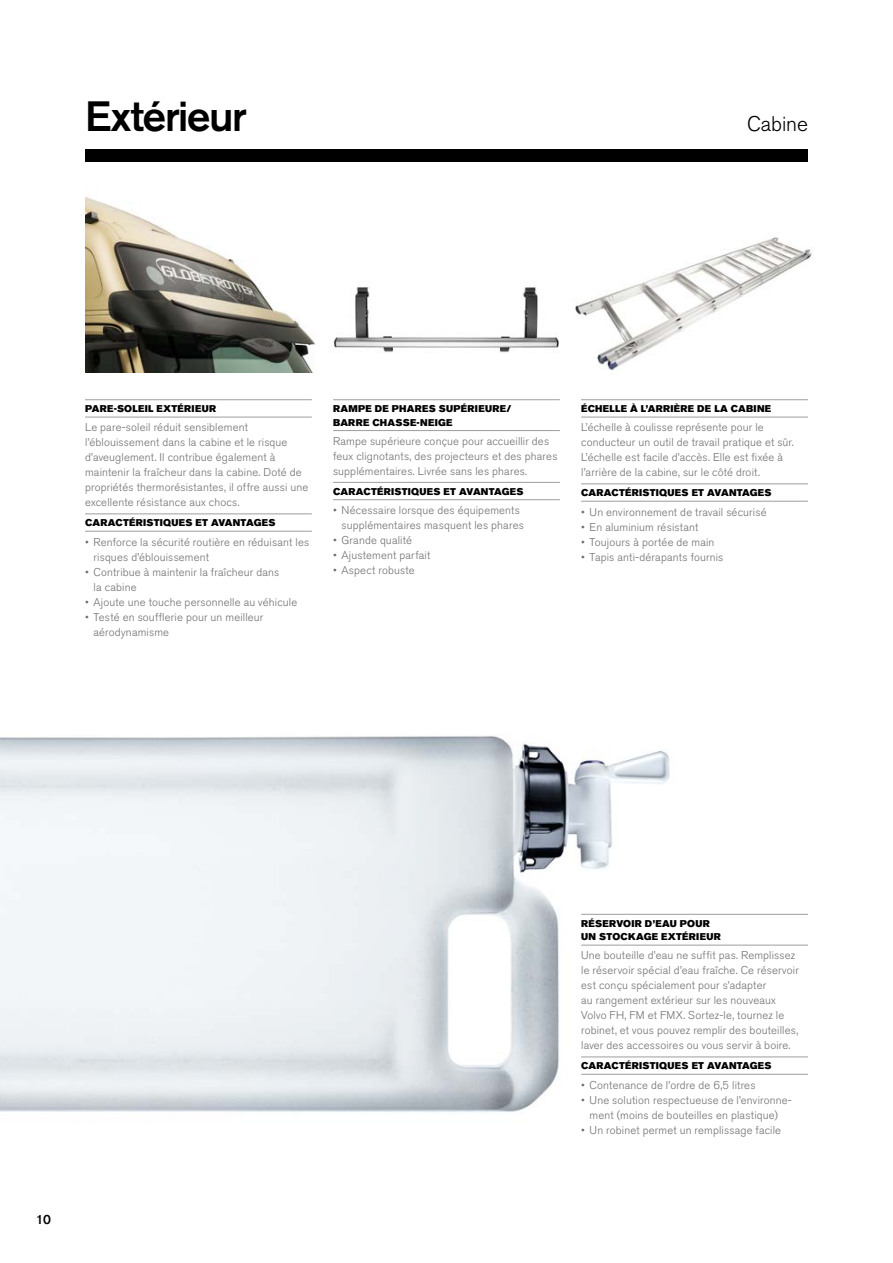
<style>
.page{position:relative;width:893px;height:1263px;background:#fff}
.page>*{position:absolute;margin:0;border:0;box-sizing:border-box;transform-origin:0 0}
.t1{font:500 42px "Volvo Sans Pro";letter-spacing:-.03em;color:#000}
.t2{font:300 21px "Volvo Sans Pro";letter-spacing:-.005em;color:#000}
.t3{font:500 12.75px "Volvo Sans Pro";color:#000}
.t4{font:300 11.25px/15px "Volvo Sans Pro";letter-spacing:.015em;color:#706f6f}
.t5{font:9.75px/13.5px "Volvo Sans Pro Super";letter-spacing:.03em;color:#000}
</style>
<div class="page">
<div style="left:85px;top:149px;width:723px;height:13px;background:#000"></div>
<img style="left:85px;top:196px;width:231px;height:176px">
<img style="left:334px;top:287px;width:225px;height:66px">
<img style="left:575px;top:237px;width:239px;height:134px">
<img style="left:0;top:736px;width:694px;height:376px">
<hr style="left:85px;top:399px;width:227px;height:1px;background:#9d9d9c">
<hr style="left:85px;top:417px;width:227px;height:1px;background:#9d9d9c">
<hr style="left:85px;top:514px;width:227px;height:1px;background:#9d9d9c">
<hr style="left:85px;top:531px;width:227px;height:1px;background:#9d9d9c">
<hr style="left:333px;top:399px;width:227px;height:1px;background:#9d9d9c">
<hr style="left:333px;top:430px;width:227px;height:1px;background:#9d9d9c">
<hr style="left:333px;top:482px;width:227px;height:1px;background:#9d9d9c">
<hr style="left:333px;top:499px;width:227px;height:1px;background:#9d9d9c">
<hr style="left:581px;top:399px;width:227px;height:1px;background:#9d9d9c">
<hr style="left:581px;top:417px;width:227px;height:1px;background:#9d9d9c">
<hr style="left:581px;top:484px;width:227px;height:1px;background:#9d9d9c">
<hr style="left:581px;top:501px;width:227px;height:1px;background:#9d9d9c">
<hr style="left:581px;top:914px;width:227px;height:1px;background:#9d9d9c">
<hr style="left:581px;top:945px;width:227px;height:1px;background:#9d9d9c">
<hr style="left:581px;top:1057px;width:227px;height:1px;background:#9d9d9c">
<hr style="left:581px;top:1074px;width:227px;height:1px;background:#9d9d9c">
<h1 class="t1" style="left:85px;top:91px;width:163px">Extérieur</h1>
<h2 class="t2" style="left:747px;top:112px;width:62px">Cabine</h2>
<p class="t5" style="left:85px;top:402px;width:133px">PARE-SOLEIL EXTÉRIEUR</p>
<p class="t4" style="left:85px;top:420px;width:225px">Le pare-soleil réduit sensiblement l’éblouissement dans la cabine et le risque d’aveuglement. Il contribue également à maintenir la fraîcheur dans la cabine. Doté de propriétés thermorésistantes, il offre aussi une excellente résistance aux chocs.</p>
<p class="t5" style="left:85px;top:516px;width:192px">CARACTÉRISTIQUES ET AVANTAGES</p>
<p class="t4" style="left:94px;top:534px;width:217px;text-indent:-9px">• Renforce la sécurité routière en réduisant les risques d’éblouissement</p>
<p class="t4" style="left:94px;top:564px;width:187px;text-indent:-9px">• Contribue à maintenir la fraîcheur dans la cabine</p>
<p class="t4" style="left:85px;top:594px;width:214px">• Ajoute une touche personnelle au véhicule</p>
<p class="t4" style="left:94px;top:609px;width:171px;text-indent:-9px">• Testé en soufflerie pour un meilleur aérodynamisme</p>
<p class="t5" style="left:333px;top:402px;width:180px">RAMPE DE PHARES SUPÉRIEURE/<br>BARRE CHASSE-NEIGE</p>
<p class="t4" style="left:333px;top:434px;width:226px">Rampe supérieure conçue pour accueillir des feux clignotants, des projecteurs et des phares supplémentaires. Livrée sans les phares.</p>
<p class="t5" style="left:333px;top:485px;width:192px">CARACTÉRISTIQUES ET AVANTAGES</p>
<p class="t4" style="left:342px;top:503px;width:184px;text-indent:-9px">• Nécessaire lorsque des équipements supplémentaires masquent les phares</p>
<p class="t4" style="left:333px;top:533px;width:81px">• Grande qualité</p>
<p class="t4" style="left:333px;top:548px;width:99px">• Ajustement parfait</p>
<p class="t4" style="left:333px;top:563px;width:83px">• Aspect robuste</p>
<p class="t5" style="left:581px;top:402px;width:192px">ÉCHELLE À L’ARRIÈRE DE LA CABINE</p>
<p class="t4" style="left:581px;top:420px;width:214px">L’échelle à coulisse représente pour le conducteur un outil de travail pratique et sûr.<br>L’échelle est facile d’accès. Elle est fixée à l’arrière de la cabine, sur le côté droit.</p>
<p class="t5" style="left:581px;top:486px;width:192px">CARACTÉRISTIQUES ET AVANTAGES</p>
<p class="t4" style="left:581px;top:504px;width:187px">• Un environnement de travail sécurisé</p>
<p class="t4" style="left:581px;top:519px;width:119px">• En aluminium résistant</p>
<p class="t4" style="left:581px;top:534px;width:135px">• Toujours à portée de main</p>
<p class="t4" style="left:581px;top:549px;width:144px">• Tapis anti-dérapants fournis</p>
<p class="t3" style="left:36px;top:1212px;width:16px">10</p>
<p class="t5" style="left:581px;top:916px;width:141px">RÉSERVOIR D’EAU POUR<br>UN STOCKAGE EXTÉRIEUR</p>
<p class="t4" style="left:581px;top:948px;width:219px">Une bouteille d’eau ne suffit pas. Remplissez le réservoir spécial d’eau fraîche. Ce réservoir est conçu spécialement pour s’adapter<br>au rangement extérieur sur les nouveaux Volvo FH, FM et FMX. Sortez-le, tournez le robinet, et vous pouvez remplir des bouteilles, laver des accessoires ou vous servir à boire.</p>
<p class="t5" style="left:581px;top:1059px;width:192px">CARACTÉRISTIQUES ET AVANTAGES</p>
<p class="t4" style="left:581px;top:1077px;width:176px">• Contenance de l’ordre de 6,5 litres</p>
<p class="t4" style="left:581px;top:1092px;width:211px;text-align:center">• Une solution respectueuse de l’environne&shy;ment (moins de bouteilles en plastique)</p>
<p class="t4" style="left:581px;top:1122px;width:201px">• Un robinet permet un remplissage facile</p>
</div>
